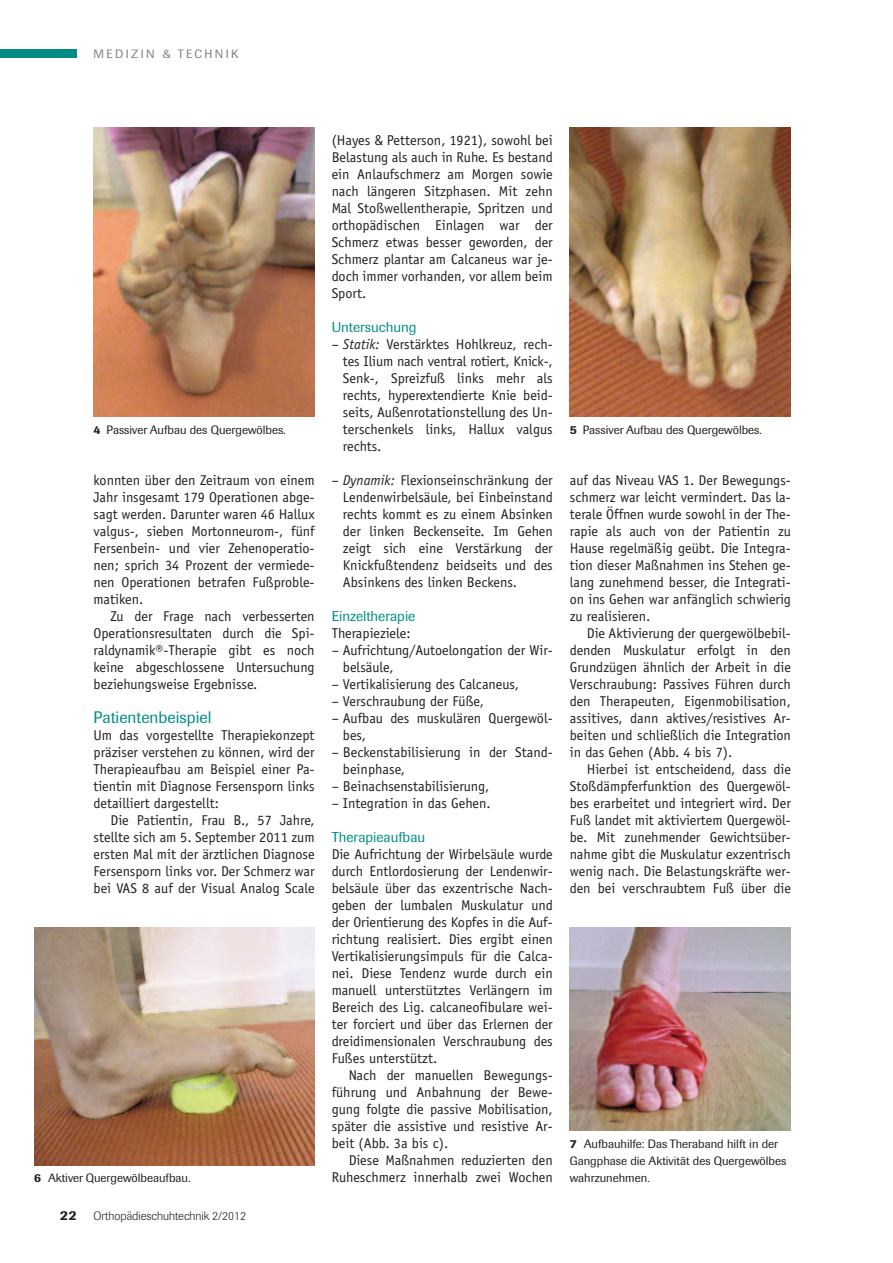
<style>
.page{position:relative;width:893px;height:1263px;background:#fff}
.page>*{position:absolute;margin:0;border:0;box-sizing:border-box;transform-origin:0 0}
.t1{font:16.5px "Imago BQ";color:#008e84}
.t2{font:14.25px/17px "Officina Sans";color:#231f20;text-align:justify}
.t3{font:14.25px "Imago BQ";color:#008e84}
.t4{font:500 13.5px "Imago";color:#231f20}
.t5{font:12px/17px "Imago BQ";color:#231f20}
.t6{font:300 12px "Imago";color:#231f20}
.t7{font:12px "Imago BQ";letter-spacing:.2em;color:#808285}
.s1{font-family:"Imago";font-weight:500}
.s2{font-style:italic}
</style>
<div class="page">
<div style="left:0;top:50px;width:77px;height:8px;background:#008e84"></div>
<img style="left:94px;top:128px;width:221px;height:289px">
<img style="left:570px;top:128px;width:221px;height:289px">
<img style="left:34px;top:928px;width:281px;height:237px">
<img style="left:570px;top:928px;width:221px;height:202px">
<p class="t7" style="left:94px;top:50px;width:146px">MEDIZIN &amp; TECHNIK</p>
<p class="t5" style="left:94px;top:422px;width:194px"><span class="s1">4</span> Passiver Aufbau des Quergewölbes.</p>
<p class="t2" style="left:94px;top:473px;width:223px">konnten über den Zeitraum von einem Jahr insgesamt 179 Operationen abge&shy;sagt werden. Darunter waren 46 Hallux valgus-, sieben Mortonneurom-, fünf Fersenbein- und vier Zehenoperatio&shy;nen; sprich 34 Prozent der vermiede&shy;nen Operationen betrafen Fußproble&shy;matiken.</p>
<p class="t2" style="left:94px;top:609px;width:223px;text-indent:17px">Zu der Frage nach verbesserten Operationsresultaten durch die Spi&shy;raldynamik®-Therapie gibt es noch keine abgeschlossene Untersuchung beziehungsweise Ergebnisse.</p>
<p class="t1" style="left:94px;top:711px;width:119px">Patientenbeispiel</p>
<p class="t2" style="left:94px;top:728px;width:223px">Um das vorgestellte Therapiekonzept präziser verstehen zu können, wird der Therapieaufbau am Beispiel einer Pa&shy;tientin mit Diagnose Fersensporn links detailliert dargestellt:</p>
<p class="t2" style="left:94px;top:813px;width:223px;text-indent:17px">Die Patientin, Frau B., 57 Jahre, stellte sich am 5. September 2011 zum ersten Mal mit der ärztlichen Diagnose Fersensporn links vor. Der Schmerz war bei VAS 8 auf der Visual Analog Scale</p>
<p class="t5" style="left:34px;top:1171px;width:158px"><span class="s1">6</span> Aktiver Quergewölbeaufbau.</p>
<p class="t4" style="left:60px;top:1211px;width:18px">22</p>
<p class="t6" style="left:94px;top:1212px;width:154px">Orthopädieschuhtechnik 2/2012</p>
<p class="t2" style="left:332px;top:132px;width:223px">(Hayes &amp; Petterson, 1921), sowohl bei Belastung als auch in Ruhe. Es bestand ein Anlaufschmerz am Morgen sowie nach längeren Sitzphasen. Mit zehn Mal Stoßwellentherapie, Spritzen und orthopädischen Einlagen war der Schmerz etwas besser geworden, der Schmerz plantar am Calcaneus war je&shy;doch immer vorhanden, vor allem beim Sport.</p>
<p class="t3" style="left:332px;top:322px;width:86px">Untersuchung</p>
<p class="t2" style="left:343px;top:337px;width:211px;text-indent:-11px">– <span class="s2">Statik:</span> Verstärktes Hohlkreuz, rech&shy;tes Ilium nach ventral rotiert, Knick-, Senk-, Spreizfuß links mehr als rechts, hyperextendierte Knie beid&shy;seits, Außenrotationstellung des Un&shy;terschenkels links, Hallux valgus rechts.</p>
<p class="t2" style="left:343px;top:473px;width:211px;text-indent:-11px">– <span class="s2">Dynamik:</span> Flexionseinschränkung der Lendenwirbelsäule, bei Einbeinstand rechts kommt es zu einem Absinken der linken Beckenseite. Im Gehen zeigt sich eine Verstärkung der Knickfußtendenz beidseits und des Absinkens des linken Beckens.</p>
<p class="t3" style="left:332px;top:611px;width:85px">Einzeltherapie</p>
<p class="t2" style="left:332px;top:626px;width:80px">Therapieziele:</p>
<p class="t2" style="left:343px;top:643px;width:211px;text-indent:-11px">– Aufrichtung/Autoelongation der Wir&shy;belsäule,</p>
<p class="t2" style="left:332px;top:677px;width:189px">– Vertikalisierung des Calcaneus,</p>
<p class="t2" style="left:332px;top:694px;width:154px">– Verschraubung der Füße,</p>
<p class="t2" style="left:343px;top:711px;width:211px;text-indent:-11px">– Aufbau des muskulären Quergewöl&shy;bes,</p>
<p class="t2" style="left:343px;top:745px;width:211px;text-indent:-11px">– Beckenstabilisierung in der Stand&shy;beinphase,</p>
<p class="t2" style="left:332px;top:779px;width:159px">– Beinachsenstabilisierung,</p>
<p class="t2" style="left:332px;top:796px;width:161px">– Integration in das Gehen.</p>
<p class="t3" style="left:332px;top:832px;width:95px">Therapieaufbau</p>
<p class="t2" style="left:332px;top:847px;width:223px">Die Aufrichtung der Wirbelsäule wurde durch Entlordosierung der Lendenwir&shy;belsäule über das exzentrische Nach&shy;geben der lumbalen Muskulatur und der Orientierung des Kopfes in die Auf&shy;richtung realisiert. Dies ergibt einen Vertikalisierungsimpuls für die Calca&shy;nei. Diese Tendenz wurde durch ein manuell unterstütztes Verlängern im Bereich des Lig. calcaneofibulare wei&shy;ter forciert und über das Erlernen der dreidimensionalen Verschraubung des Fußes unterstützt.</p>
<p class="t2" style="left:332px;top:1068px;width:223px;text-indent:17px">Nach der manuellen Bewegungs&shy;führung und Anbahnung der Bewe&shy;gung folgte die passive Mobilisation, später die assistive und resistive Ar&shy;beit (Abb. 3a bis c).</p>
<p class="t2" style="left:332px;top:1153px;width:223px;text-align:right">Diese Maßnahmen reduzierten den<br>Ruheschmerz innerhalb zwei Wochen</p>
<p class="t5" style="left:570px;top:422px;width:194px"><span class="s1">5</span> Passiver Aufbau des Quergewölbes.</p>
<p class="t2" style="left:570px;top:473px;width:223px">auf das Niveau VAS 1. Der Bewegungs&shy;schmerz war leicht vermindert. Das la&shy;terale Öffnen wurde sowohl in der The&shy;rapie als auch von der Patientin zu Hause regelmäßig geübt. Die Integra&shy;tion dieser Maßnahmen ins Stehen ge&shy;lang zunehmend besser, die Integrati&shy;on ins Gehen war anfänglich schwierig zu realisieren.</p>
<p class="t2" style="left:570px;top:626px;width:223px;text-indent:17px">Die Aktivierung der quergewölbebil&shy;denden Muskulatur erfolgt in den Grundzügen ähnlich der Arbeit in die Verschraubung: Passives Führen durch den Therapeuten, Eigenmobilisation, assitives, dann aktives/resistives Ar&shy;beiten und schließlich die Integration in das Gehen (Abb. 4 bis 7).</p>
<p class="t2" style="left:570px;top:762px;width:223px;text-indent:17px">Hierbei ist entscheidend, dass die Stoßdämpferfunktion des Quergewöl&shy;bes erarbeitet und integriert wird. Der Fuß landet mit aktiviertem Quergewöl&shy;be. Mit zunehmender Gewichtsüber&shy;nahme gibt die Muskulatur exzentrisch wenig nach. Die Belastungskräfte wer&shy;den bei verschraubtem Fuß über die</p>
<p class="t5" style="left:570px;top:1137px;width:218px"><span class="s1">7</span> Aufbauhilfe: Das Theraband hilft in der<br>Gangphase die Aktivität des Quergewölbes wahrzunehmen.</p>
</div>
